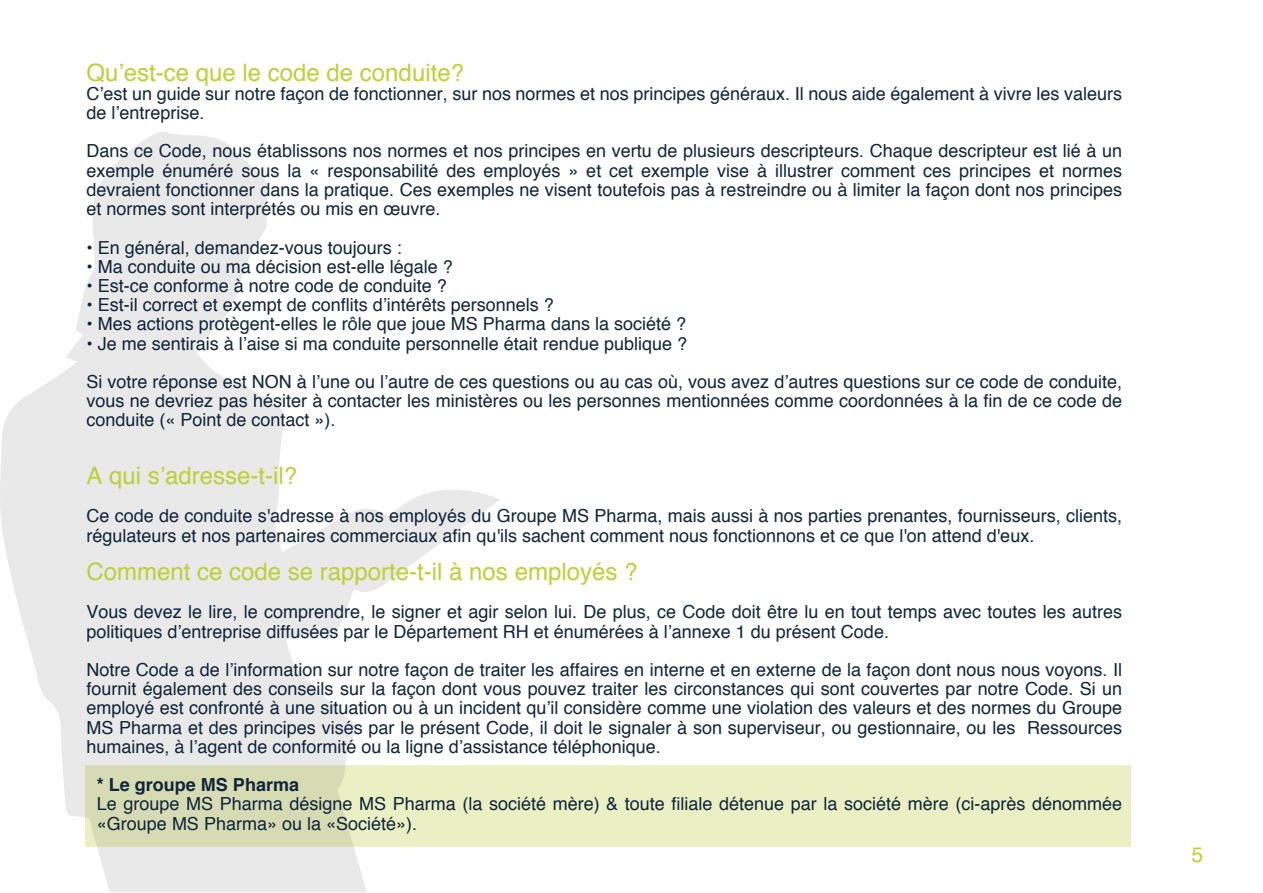
<style>
.page{position:relative;width:1263px;height:893px;background:#fff}
.page>*{position:absolute;margin:0;border:0;box-sizing:border-box;transform-origin:0 0}
.t1{font:24px "Helvetica";color:#bbd038}
.t2{font:21px "Helvetica";color:#bcd038}
.t3{font:18px/19.2px "Helvetica";color:#10253a}
.t4{font:700 18px "Helvetica";color:#10253a}
</style>
<div class="page">
<div style="left:86px;top:765px;width:1045px;height:82px;background:#eaf0c3"></div>
<svg style="left:0;top:131px;width:500px;height:761px"></svg>
<h1 class="t1" style="left:86px;top:54px;width:379px">Qu’est-ce que le code de conduite?</h1>
<p class="t3" style="left:86px;top:85px;width:1037px">C’est un guide sur notre façon de fonctionner, sur nos normes et nos principes généraux. Il nous aide également à vivre les valeurs de l’entreprise.</p>
<p class="t3" style="left:86px;top:142px;width:1037px;text-align:justify">Dans ce Code, nous établissons nos normes et nos principes en vertu de plusieurs descripteurs. Chaque descripteur est lié à un exemple énuméré sous la « responsabilité des employés » et cet exemple vise à illustrer comment ces principes et normes devraient fonctionner dans la pratique. Ces exemples ne visent toutefois pas à restreindre ou à limiter la façon dont nos principes et normes sont interprétés ou mis en œuvre.</p>
<p class="t3" style="left:86px;top:238px;width:317px">• En général, demandez-vous toujours :</p>
<p class="t3" style="left:86px;top:257px;width:368px">• Ma conduite ou ma décision est-elle légale ?</p>
<p class="t3" style="left:86px;top:277px;width:362px">• Est-ce conforme à notre code de conduite ?</p>
<p class="t3" style="left:86px;top:296px;width:469px">• Est-il correct et exempt de conflits d’intérêts personnels ?</p>
<p class="t3" style="left:86px;top:315px;width:601px">• Mes actions protègent-elles le rôle que joue MS Pharma dans la société ?</p>
<p class="t3" style="left:86px;top:325px;width:1037px;line-height:38.4px">• Je me sentirais à l’aise si ma conduite personnelle était rendue publique ?<br>Si votre réponse est NON à l’une ou l’autre de ces questions ou au cas où, vous avez d’autres questions sur ce code de conduite,</p>
<p class="t3" style="left:86px;top:392px;width:1037px">vous ne devriez pas hésiter à contacter les ministères ou les personnes mentionnées comme coordonnées à la fin de ce code de conduite (« Point de contact »).</p>
<h1 class="t1" style="left:86px;top:457px;width:212px">A qui s’adresse-t-il?</h1>
<p class="t3" style="left:86px;top:507px;width:1037px">Ce code de conduite s'adresse à nos employés du Groupe MS Pharma, mais aussi à nos parties prenantes, fournisseurs, clients, régulateurs et nos partenaires commerciaux afin qu'ils sachent comment nous fonctionnons et ce que l'on attend d'eux.</p>
<h1 class="t1" style="left:86px;top:553px;width:552px">Comment ce code se rapporte-t-il à nos employés ?</h1>
<p class="t3" style="left:86px;top:603px;width:1037px">Vous devez le lire, le comprendre, le signer et agir selon lui. De plus, ce Code doit être lu en tout temps avec toutes les autres politiques d’entreprise diffusées par le Département RH et énumérées à l’annexe 1 du présent Code.</p>
<p class="t3" style="left:86px;top:661px;width:1037px;text-align:justify">Notre Code a de l’information sur notre façon de traiter les affaires en interne et en externe de la façon dont nous nous voyons. Il fournit également des conseils sur la façon dont vous pouvez traiter les circonstances qui sont couvertes par notre Code. Si un employé est confronté à une situation ou à un incident qu’il considère comme une violation des valeurs et des normes du Groupe MS Pharma et des principes visés par le présent Code, il doit le signaler à son superviseur, ou gestionnaire, ou les Ressources humaines, à l’agent de conformité ou la ligne d’assistance téléphonique.</p>
<p class="t4" style="left:97px;top:770px;width:204px">* Le groupe MS Pharma</p>
<p class="t3" style="left:97px;top:795px;width:1026px">Le groupe MS Pharma désigne MS Pharma (la société mère) &amp; toute filiale détenue par la société mère (ci-après dénommée «Groupe MS Pharma» ou la «Société»).</p>
<p class="t2" style="left:1191px;top:838px;width:13px">5</p>
</div>
